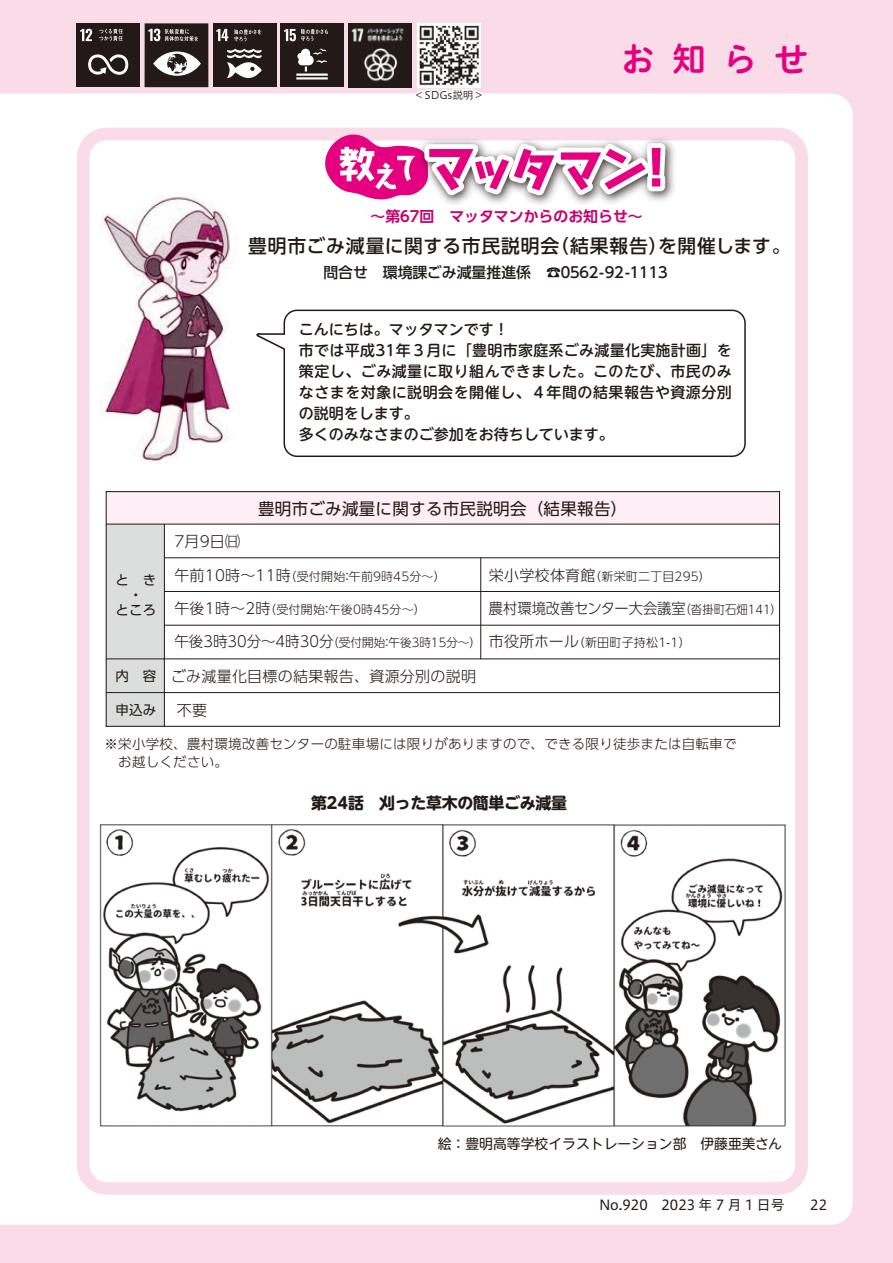
<style>
.page{position:relative;width:893px;height:1263px;background:#fadce9}
.page>*{position:absolute;margin:0;border:0;box-sizing:border-box;transform-origin:0 0}
.t1{font:34.05px "Hiragino UD Sans R Std N W6";color:#e4007f}
.t2{font:500 18.75px "UD Shin Go Pr 6 N";letter-spacing:.05em;color:#231916}
.t3{font:16.5px "UD Shin Go Pro";letter-spacing:.02em;color:#231916}
.t4{font:700 15.9px "UD Shin M Go Pr 6 N";letter-spacing:-.02em;color:#231916}
.t5{font:500 15px/21px "UD Shin M Go Pr 6 N";letter-spacing:.02em;color:#231916}
.t6{font:300 15px "UD Shin Go Pro";letter-spacing:.02em;color:#231916}
.t7{font:300 15px "UD Shin Go Pro";color:#231916;scale:.95 1}
.t8{font:300 15px "UD Shin Go Pro";color:#231916}
.t9{font:700 14.85px "UD Shin Go Pr 6 N De";color:#c6006f}
.t10{font:500 14.85px "UD Shin Go Pr 6 N";color:#231916}
.t11{font:500 14.85px "UD Shin Go Pr 6 N";letter-spacing:-.37em;color:#231916}
.t12{font:13.8px "UD Shin M Go Pr 6 N";color:#231916}
.t13{font:13.8px "Hiragino UD Sans Std W4";color:#231916}
.t14{font:300 13.5px/18px "UD Shin Go Pro";letter-spacing:.02em;color:#231916}
.t15{font:13.5px/15px "UD Shin Go Pro";letter-spacing:.02em;color:#231916;text-align:center}
.t16{font:300 12px "UD Shin Go Pro";letter-spacing:.02em;color:#231916}
.t17{font:300 12px "UD Shin Go Pro";color:#231916}
.t18{font:300 12px "UD Shin Go Pro";color:#231916;scale:.95 1}
.t19{font:10.65px "Hiragino UD Sans Std W3";color:#231916}
.s1{font-size:15px}
</style>
<div class="page">
<div style="left:0;top:94px;width:853px;height:1131px;background:#fff"></div>
<div style="left:77px;top:128px;width:731px;height:1067px;border:13px solid #fadce9;border-radius:23px"></div>
<img style="left:97px;top:814px;width:693px;height:317px">
<div style="left:106px;top:492px;width:674px;height:32px;background:#fdeff5"></div>
<div style="left:106px;top:524px;width:58px;height:202px;background:#dcdddd"></div>
<svg style="left:320px;top:255px;width:51px;height:24px"></svg>
<div style="left:378px;top:254px;width:293px;height:53px;background:#fff"></div>
<img style="left:414px;top:132px;width:267px;height:78px">
<div style="left:284px;top:310px;width:461px;height:146px;background:#fff;border-radius:13px"></div>
<div style="left:284px;top:310px;width:462px;height:147px;border:1px solid #231916;border-radius:13px"></div>
<svg style="left:246px;top:332px;width:40px;height:22px"></svg>
<div style="left:145px;top:23px;width:63px;height:64px;background:#231916"></div>
<svg style="left:153px;top:51px;width:48px;height:25px"></svg>
<svg style="left:148px;top:29px;width:50px;height:12px"></svg>
<div style="left:77px;top:23px;width:63px;height:64px;background:#231916"></div>
<svg style="left:80px;top:29px;width:12px;height:12px"></svg>
<svg style="left:88px;top:54px;width:40px;height:21px"></svg>
<svg style="left:99px;top:29px;width:24px;height:12px"></svg>
<div style="left:280px;top:23px;width:64px;height:64px;background:#231916"></div>
<hr style="left:296px;top:74px;width:32px;height:2px;background:#fff">
<hr style="left:296px;top:77px;width:32px;height:2px;background:#fff">
<svg style="left:297px;top:49px;width:30px;height:23px"></svg>
<svg style="left:284px;top:29px;width:44px;height:12px"></svg>
<img style="left:417px;top:23px;width:64px;height:63px">
<svg style="left:321px;top:86px;width:350px;height:117px"></svg>
<img style="left:348px;top:23px;width:64px;height:64px">
<img style="left:95px;top:192px;width:151px;height:272px">
<div style="left:106px;top:491px;width:674px;height:236px;border:1px solid #231916"></div>
<hr style="left:106px;top:524px;width:673px;height:1px;background:#231916">
<hr style="left:164px;top:557px;width:615px;height:1px;background:#231916">
<hr style="left:164px;top:591px;width:615px;height:1px;background:#231916">
<hr style="left:164px;top:625px;width:615px;height:1px;background:#231916">
<hr style="left:106px;top:659px;width:673px;height:1px;background:#231916">
<hr style="left:106px;top:692px;width:673px;height:1px;background:#231916">
<hr style="left:164px;top:524px;width:1px;height:203px;background:#231916">
<hr style="left:480px;top:558px;width:1px;height:101px;background:#231916">
<div style="left:213px;top:23px;width:63px;height:64px;background:#231916"></div>
<svg style="left:216px;top:29px;width:12px;height:12px"></svg>
<svg style="left:227px;top:49px;width:35px;height:29px"></svg>
<svg style="left:234px;top:29px;width:27px;height:12px"></svg>
<p class="t19" style="left:414px;top:87px;width:72px">＜SDGs説明&lt;</p>
<h1 class="t1" style="left:621px;top:34px;width:189px">お知らせ</h1>
<p class="t9" style="left:398px;top:205px;width:247px">６7回　マッタマンからのお知らせ~</p>
<p class="t9" style="left:371px;top:205px;width:31px">～第</p>
<p class="t2" style="left:248px;top:230px;width:312px">豊明市ごみ減量に関する市民説明会</p>
<p class="t2" style="left:550px;top:230px;width:119px">（結果報告）</p>
<p class="t2" style="left:658px;top:230px;width:134px">を開催します。</p>
<p class="t10" style="left:323px;top:261px;width:209px">問合せ　環境課ごみ減量推進係</p>
<p class="t11" style="left:558px;top:261px;width:114px">０５６２-９２ - １１１３</p>
<p class="t10" style="left:546px;top:261px;width:16px">☎</p>
<p class="t5" style="left:299px;top:318px;width:434px">こんにちは。マッタマンです!<br>市では平成31年３月に「豊明市家庭系ごみ減量化実施計画」を策定し、ごみ減量に取り組んできました。このたび、市民のみなさまを対象に説明会を開催し、４年間の結果報告や資源分別の説明をします。<br>多くのみなさまのご参加をお待ちしています。</p>
<p class="t15" style="left:115px;top:572px;width:42px">と　き・<br>ところ</p>
<p class="t6" style="left:174px;top:529px;width:67px">7月9日㈰</p>
<p class="t3" style="left:258px;top:495px;width:371px">豊明市ごみ減量に関する市民説明会（結果報告(</p>
<p class="t6" style="left:174px;top:563px;width:103px">午前10時～11</p>
<p class="t16" style="left:255px;top:600px;width:172px">（<span class="s1">時</span>受付開始午後0時45分~(</p>
<p class="t16" style="left:276px;top:567px;width:99px">（<span class="s1">時</span>受付開始午前</p>
<p class="t16" style="left:381px;top:567px;width:66px">時45分~(</p>
<p class="t16" style="left:371px;top:567px;width:13px">９</p>
<p class="t16" style="left:341px;top:567px;width:13px">：</p>
<p class="t6" style="left:174px;top:596px;width:82px">午後1時～2</p>
<p class="t16" style="left:321px;top:600px;width:13px">：</p>
<p class="t8" style="left:174px;top:629px;width:146px">午後3時30分～4時30</p>
<p class="t17" style="left:319px;top:633px;width:164px">（<span class="s1">分</span>受付開始午後3時15分~(</p>
<p class="t16" style="left:381px;top:633px;width:13px">：</p>
<p class="t6" style="left:489px;top:563px;width:108px">栄小学校体育館</p>
<p class="t16" style="left:589px;top:567px;width:123px">（新栄町二丁目295(</p>
<p class="t7" style="left:489px;top:596px;width:209px">農村環境改善センター大会議室</p>
<p class="t16" style="left:573px;top:633px;width:119px">（新田町子持松1-1(</p>
<p class="t18" style="left:679px;top:600px;width:109px">（沓掛町石畑141(</p>
<p class="t6" style="left:489px;top:629px;width:92px">市役所ホール</p>
<p class="t6" style="left:171px;top:664px;width:307px">ごみ減量化目標の結果報告、資源分別の説明</p>
<p class="t6" style="left:177px;top:698px;width:32px">不要</p>
<p class="t14" style="left:105px;top:734px;width:633px">※栄小学校、農村環境改善センターの駐車場には限りがありますので、できる限り徒歩または自転車で　お越しください。</p>
<p class="t15" style="left:115px;top:668px;width:42px">内　容</p>
<p class="t15" style="left:115px;top:702px;width:42px">申込み</p>
<p class="t4" style="left:311px;top:790px;width:54px">第24話</p>
<p class="t4" style="left:379px;top:790px;width:189px">刈った草木の簡単ごみ減量</p>
<p class="t12" style="left:438px;top:1133px;width:346px">絵：豊明高等学校イラストレーション部　伊藤亜美さん</p>
<p class="t13" style="left:599px;top:1194px;width:187px">No.920　2023 年 7 月 1 日号</p>
<p class="t13" style="left:810px;top:1194px;width:18px">22</p>
</div>
